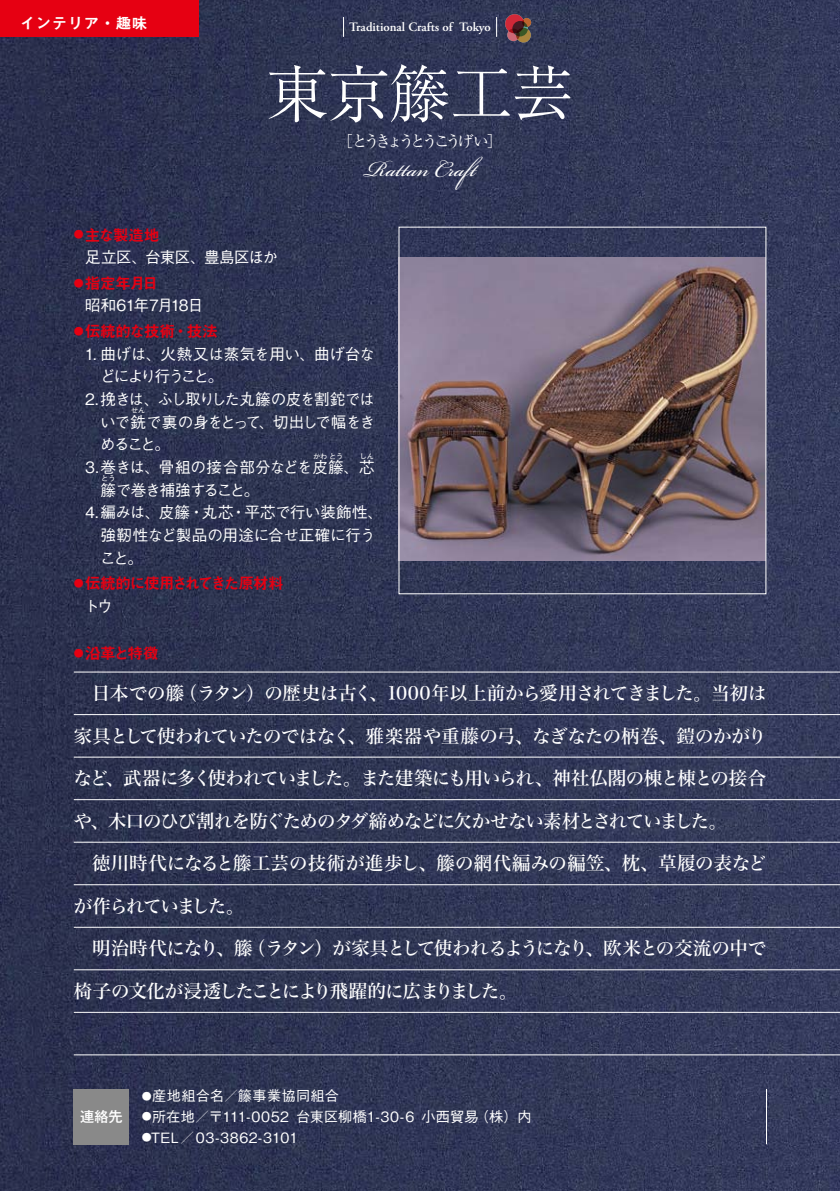
<style>
.page{position:relative;width:840px;height:1191px;background:#fff}
.page>*{position:absolute;margin:0;border:0;box-sizing:border-box;transform-origin:0 0}
.t1{font:300 62.4px "Ryumin Pr 6 N";letter-spacing:-.015em;color:#fff}
.t2{font:34px "Bickham Script Pro";color:#fff}
.t3{font:18.4px "Hira Min Std N W5";letter-spacing:-.045em;color:#fff}
.t4{font:18.4px "Hira Min Std N W5";letter-spacing:-.065em;color:#fff}
.t5{font:18.4px "Hira Min Std N W5";letter-spacing:-.02em;color:#fff}
.t6{font:18.4px "Hira Min Std N W5";letter-spacing:.01em;color:#fff}
.t7{font:18.4px "Hira Min Std N W5";letter-spacing:-.075em;color:#fff}
.t8{font:18.4px "Hira Min Std N W5";letter-spacing:-.095em;color:#fff}
.t9{font:500 15.6px/22.6px "Gothic BBB Pr 6 N";letter-spacing:-.04em;color:#fff}
.t10{font:500 15.6px/22.6px "Gothic BBB Pr 6 N";letter-spacing:-.02em;color:#fff}
.t11{font:500 15.6px/22.6px "Gothic BBB Pr 6 N";letter-spacing:-.08em;color:#fff;text-align:right}
.t12{font:500 15.6px "Gothic BBB Pr 6 N";letter-spacing:-.07em;color:#fff}
.t13{font:500 15.6px "Gothic BBB Pr 6 N";letter-spacing:-.005em;color:#fff}
.t14{font:15.6px "Midashi Go Pr 6 N MB31";letter-spacing:-.055em;color:#e60012}
.t15{font:15.6px "Midashi Go Pr 6 N MB31";letter-spacing:-.08em;color:#e60012}
.t16{font:15.6px "Ryumin Pr 6 N";letter-spacing:-.245em;color:#fff}
.t17{font:15.6px "Midashi Go Pr 6 N MB31";letter-spacing:-.02em;color:#e60012}
.t18{font:15.6px "Midashi Go Pr 6 N MB31";letter-spacing:.025em;color:#fff}
.t19{font:500 14.2px "Gothic BBB Pr 6 N";letter-spacing:.025em;color:#fff}
.t20{font:500 14.2px "Gothic MB101 Pr 6 N";color:#fff}
.t21{font:600 12.8px "Adobe Garamond Pro";color:#fff}
.t22{font:500 7px "Gothic BBB Pr 6 N";color:#fff}
.s1{font-size:10px}
</style>
<div class="page">
<img style="left:0;top:0;width:839px;height:1191px">
<img style="left:400px;top:257px;width:363px;height:303px">
<hr style="left:74px;top:671px;width:765px;height:1px;background:#fff">
<hr style="left:74px;top:714px;width:765px;height:1px;background:#fff">
<hr style="left:74px;top:757px;width:765px;height:1px;background:#fff">
<hr style="left:74px;top:799px;width:765px;height:1px;background:#fff">
<hr style="left:74px;top:842px;width:765px;height:1px;background:#fff">
<hr style="left:74px;top:884px;width:765px;height:1px;background:#fff">
<hr style="left:74px;top:927px;width:765px;height:1px;background:#fff">
<hr style="left:74px;top:969px;width:765px;height:1px;background:#fff">
<hr style="left:74px;top:1012px;width:765px;height:1px;background:#fff">
<hr style="left:74px;top:1054px;width:765px;height:1px;background:#fff">
<div style="left:74px;top:1089px;width:55px;height:55px;background:#898989"></div>
<hr style="left:765px;top:1089px;width:1px;height:55px;background:#fff">
<svg style="left:343px;top:17px;width:1px;height:20px"></svg>
<svg style="left:496px;top:17px;width:1px;height:20px"></svg>
<div style="left:0;top:0;width:198px;height:37px;background:#e60012"></div>
<div style="left:505px;top:14px;width:19px;height:19px;background:#d12838;border-radius:50%"></div>
<svg style="left:512px;top:21px;width:15px;height:15px"></svg>
<svg style="left:522px;top:18px;width:9px;height:9px"></svg>
<svg style="left:516px;top:28px;width:14px;height:15px"></svg>
<svg style="left:507px;top:29px;width:12px;height:12px"></svg>
<p class="t18" style="left:20px;top:11px;width:129px">インテリア・趣味</p>
<p class="t21" style="left:349px;top:20px;width:143px">Traditional Crafts of Tokyo</p>
<h1 class="t1" style="left:266px;top:45px;width:309px">東京籐工芸</h1>
<p class="t16" style="left:337px;top:129px;width:166px">［とうきょうとうこうげい］</p>
<h2 class="t2" style="left:364px;top:144px;width:129px">Rattan Craft</h2>
<p class="t14" style="left:74px;top:222px;width:87px"><span class="s1">●</span>主な製造地</p>
<p class="t9" style="left:85px;top:245px;width:195px">足立区、台東区、豊島区ほか</p>
<p class="t14" style="left:74px;top:270px;width:86px"><span class="s1">●</span> 指定年月日</p>
<p class="t12" style="left:85px;top:293px;width:120px">昭和61年7月18日</p>
<p class="t17" style="left:74px;top:318px;width:146px"><span class="s1">●</span> 伝統的な技術・技法</p>
<p class="t9" style="left:100px;top:341px;width:276px;text-indent:-15px">1. 曲げは、火熱又は蒸気を用い、曲げ台などにより行うこと。</p>
<p class="t11" style="left:85px;top:387px;width:291px">2. 挽きは、ふし取りした丸籐の皮を割鉈ではいで銑で裏の身をとって、切出しで幅をき</p>
<p class="t22" style="left:131px;top:405px;width:16px">せん</p>
<p class="t9" style="left:100px;top:432px;width:71px">めること。</p>
<p class="t13" style="left:85px;top:455px;width:291px">3. 巻きは、骨組の接合部分などを皮籐、芯</p>
<p class="t22" style="left:313px;top:450px;width:32px">かわとう</p>
<p class="t22" style="left:359px;top:450px;width:16px">しん</p>
<p class="t22" style="left:101px;top:473px;width:16px">とう</p>
<p class="t10" style="left:100px;top:500px;width:284px;text-indent:-15px">4. 編みは、皮籐・丸芯・平芯で行い装飾性、強靭性など製品の用途に合せ正確に行うこと。</p>
<p class="t15" style="left:74px;top:571px;width:211px"><span class="s1">●</span> 伝統的に使用されてきた原材料</p>
<p class="t9" style="left:84px;top:594px;width:30px">トウ</p>
<p class="t12" style="left:100px;top:477px;width:160px">籐で巻き補強すること。</p>
<p class="t14" style="left:74px;top:640px;width:86px"><span class="s1">●</span> 沿革と特徴</p>
<p class="t5" style="left:92px;top:680px;width:675px">日本での籐（ラタン）の歴史は古く、1000年以上前から愛用されてきました。当初は</p>
<p class="t3" style="left:74px;top:722px;width:694px">家具として使われていたのではなく、雅楽器や重藤の弓、なぎなたの柄巻、鎧のかがり</p>
<p class="t4" style="left:74px;top:765px;width:693px">など、武器に多く使われていました。また建築にも用いられ、神社仏閣の棟と棟との接合</p>
<p class="t4" style="left:74px;top:807px;width:654px">や、木口のひび割れを防ぐためのタダ締めなどに欠かせない素材とされていました。</p>
<p class="t6" style="left:92px;top:850px;width:675px">徳川時代になると籐工芸の技術が進歩し、籐の網代編みの編笠、枕、草履の表など</p>
<p class="t8" style="left:74px;top:892px;width:172px">が作られていました。</p>
<p class="t3" style="left:92px;top:935px;width:675px">明治時代になり、籐（ラタン）が家具として使われるようになり、欧米との交流の中で</p>
<p class="t7" style="left:74px;top:977px;width:445px">椅子の文化が浸透したことにより飛躍的に広まりました。</p>
<p class="t20" style="left:80px;top:1104px;width:44px">連絡先</p>
<p class="t19" style="left:142px;top:1084px;width:198px"><span class="s1">●</span>産地組合名／籐事業協同組合</p>
<p class="t19" style="left:142px;top:1105px;width:391px"><span class="s1">●</span>所在地／〒111-0052 台東区柳橋1-30-6 小西貿易（株）内</p>
<p class="t19" style="left:142px;top:1125px;width:158px"><span class="s1">●</span>TEL／03-3862-3101</p>
</div>
